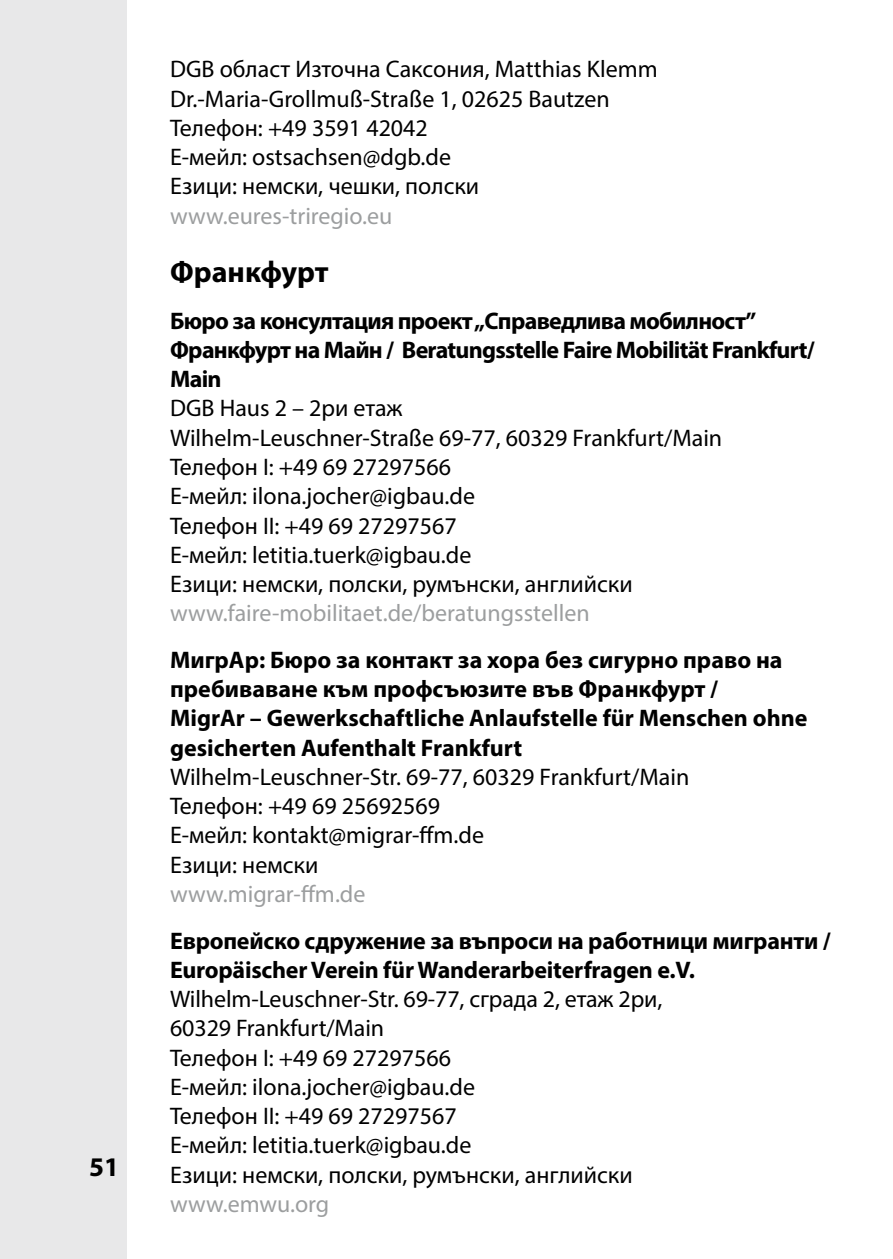
<style>
.page{position:relative;width:893px;height:1259px;background:#fff}
.page>*{position:absolute;margin:0;border:0;box-sizing:border-box;transform-origin:0 0}
.t1{font:700 30px "Myriad Pro";color:#000}
.t2{font:700 27px "Myriad Pro";color:#000}
.t3{font:24px/29.4px "Myriad Pro";color:#000}
.t4{font:700 24px/29.4px "Myriad Pro";letter-spacing:-.01em;color:#000}
.t5{font:700 24px/29.4px "Myriad Pro";letter-spacing:-.03em;color:#000}
.t6{font:24px "Myriad Pro";color:#9c9e9f}
</style>
<div class="page">
<div style="left:0;top:0;width:128px;height:1259px;background:#e8e8e9"></div>
<p class="t2" style="left:89px;top:1149px;width:31px">51</p>
<p class="t3" style="left:170px;top:54px;width:489px">DGB област Източна Саксония, Matthias Klemm Dr.-Maria-Grollmuß-Straße 1, 02625 Bautzen Телефон: +49 3591 42042<br>E-мейл: ostsachsen@dgb.de<br>Езици: немски, чешки, полски</p>
<p class="t6" style="left:170px;top:201px;width:224px">www.eures-triregio.eu</p>
<p class="t1" style="left:170px;top:252px;width:160px">Франкфурт</p>
<p class="t5" style="left:170px;top:305px;width:646px">Бюро за консултация проект „Справедлива мобилност”<br>Франкфурт на Майн / Beratungsstelle Faire Mobilität Frankfurt/<br>Main</p>
<p class="t3" style="left:170px;top:393px;width:554px">DGB Haus 2 – 2ри етаж<br>Wilhelm-Leuschner-Straße 69-77, 60329 Frankfurt/Main Телефон I: +49 69 27297566<br>E-мейл: ilona.jocher@igbau.de<br>Телефон II: +49 69 27297567<br>E-мейл: letitia.tuerk@igbau.de<br>Езици: немски, полски, румънски, английски</p>
<p class="t6" style="left:170px;top:598px;width:421px">www.faire-mobilitaet.de/beratungsstellen</p>
<p class="t4" style="left:170px;top:644px;width:639px">МигрАр: Бюро за контакт за хора без сигурно право на пребиваване към профсъюзите във Франкфурт /<br>MigrAr – Gewerkschaftliche Anlaufstelle für Menschen ohne gesicherten Aufenthalt Frankfurt</p>
<p class="t3" style="left:170px;top:762px;width:521px">Wilhelm-Leuschner-Str. 69-77, 60329 Frankfurt/Main<br>Телефон: +49 69 25692569<br>E-мейл: kontakt@migrar-ffm.de<br>Езици: немски</p>
<p class="t6" style="left:170px;top:879px;width:197px">www.migrar-ffm.de</p>
<p class="t4" style="left:170px;top:925px;width:662px">Европейско сдружение за въпроси на работници мигранти /<br>Europäischer Verein für Wanderarbeiterfragen e.V.</p>
<p class="t3" style="left:170px;top:984px;width:494px">Wilhelm-Leuschner-Str. 69-77, сграда 2, етаж 2ри, 60329 Frankfurt/Main<br>Телефон I: +49 69 27297566<br>E-мейл: ilona.jocher@igbau.de<br>Телефон II: +49 69 27297567<br>E-мейл: letitia.tuerk@igbau.de<br>Езици: немски, полски, румънски, английски</p>
<p class="t6" style="left:170px;top:1189px;width:161px">www.emwu.org</p>
</div>
